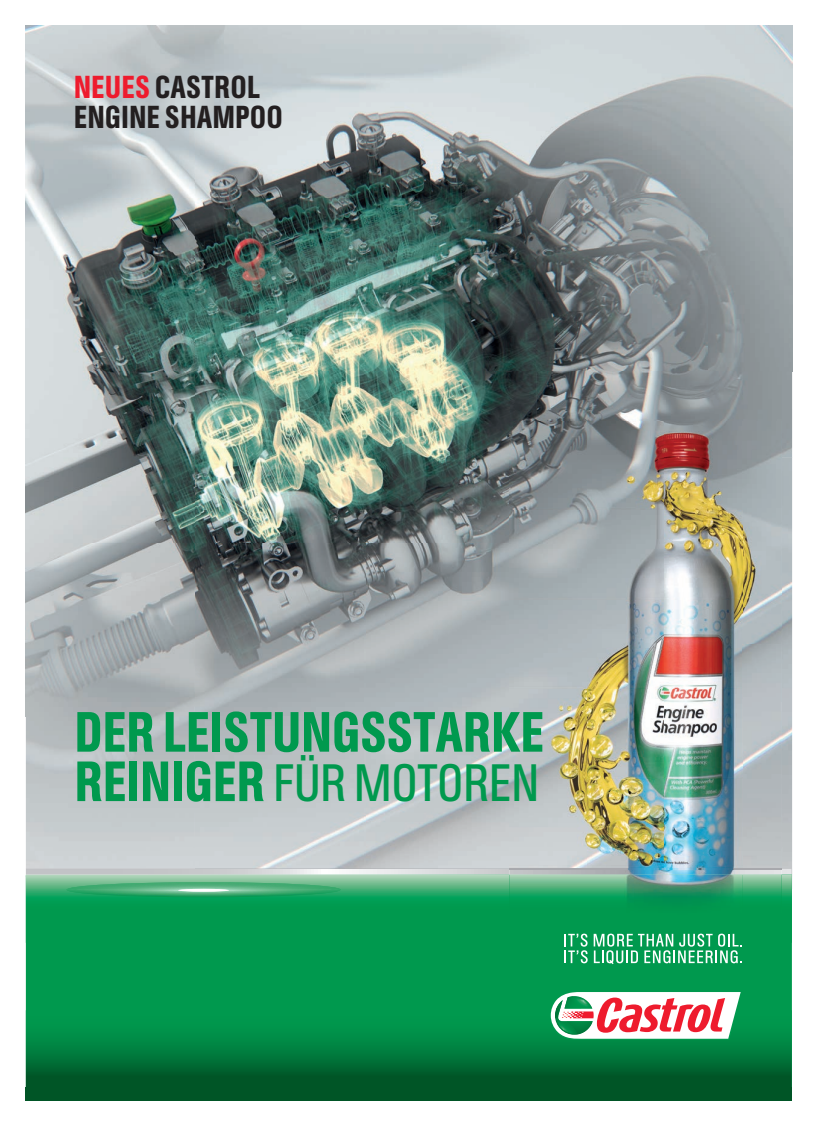
<style>
.page{position:relative;width:818px;height:1126px;background:#fff}
.page>*{position:absolute;margin:0;border:0;box-sizing:border-box;transform-origin:0 0}
.t1{font:500 51.25px "Castrol Sans Con ML";letter-spacing:-.01em;color:#00994e}
.t2{font:47.5px "Castrol Sans Con ML";letter-spacing:-.01em;color:#00994e}
.t3{font:500 28.75px/30px "Castrol Sans Con ML";color:#231f20}
.s1{color:#ee1b2d}
.s2{font-weight:500;font-size:51.25px}
</style>
<div class="page">
<img style="left:26px;top:26px;width:765px;height:345px">
<img style="left:26px;top:371px;width:510px;height:172px">
<img style="left:536px;top:371px;width:255px;height:86px">
<img style="left:781px;top:457px;width:10px;height:411px">
<img style="left:26px;top:543px;width:483px;height:173px">
<img style="left:196px;top:716px;width:313px;height:152px">
<svg style="left:26px;top:868px;width:765px;height:6px"></svg>
<div style="left:26px;top:942px;width:765px;height:68px;background:#00994e"></div>
<svg style="left:26px;top:874px;width:765px;height:68px"></svg>
<svg style="left:67px;top:882px;width:273px;height:15px"></svg>
<hr style="left:178px;top:888px;width:51px;height:3px;background:#fff;border-radius:50%">
<svg style="left:26px;top:1010px;width:765px;height:76px"></svg>
<svg style="left:564px;top:933px;width:23px;height:30px"></svg>
<svg style="left:593px;top:933px;width:148px;height:31px"></svg>
<svg style="left:549px;top:990px;width:192px;height:49px"></svg>
<img style="left:509px;top:421px;width:272px;height:493px">
<img style="left:737px;top:874px;width:44px;height:1px">
<div style="left:26px;top:1086px;width:765px;height:13px;background:#005526"></div>
<p class="t3" style="left:74px;top:72px;width:210px"><span class="s1">NEUES</span> CASTROL<br>ENGINE SHAMPOO</p>
<h1 class="t1" style="left:74px;top:700px;width:471px">DER LEISTUNGSSTARKE</h1>
<h2 class="t2" style="left:74px;top:746px;width:466px"><span class="s2">REINIGER</span> FÜR MOTOREN</h2>
</div>
